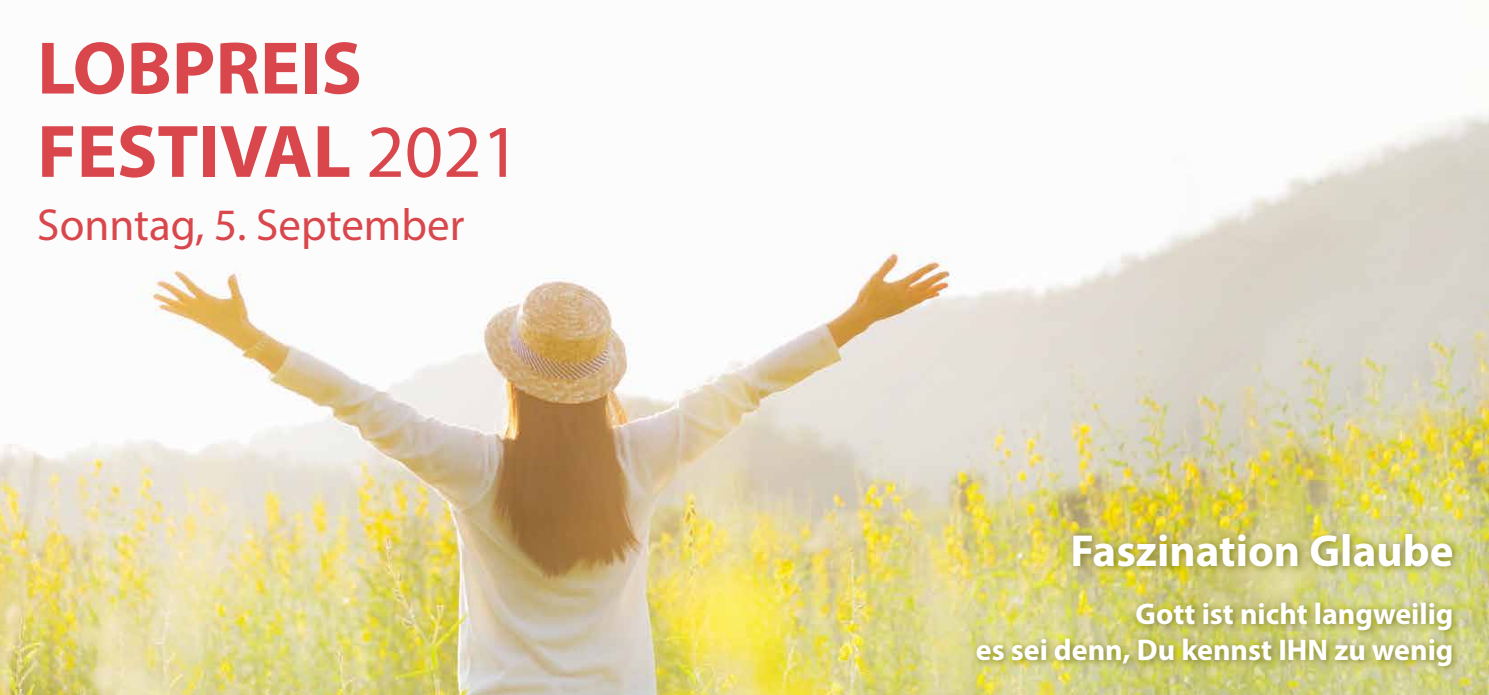
<style>
.page{position:relative;width:1489px;height:695px;background:#fff}
.page>*{position:absolute;margin:0;border:0;box-sizing:border-box;transform-origin:0 0}
.t1{font:700 75px "Myriad Pro";color:#d9474c}
.t2{font:45px "Myriad Pro";color:#d9474c}
.t3{font:700 45px "Myriad Pro";color:#fff}
.t4{font:700 30px/36px "Myriad Pro";color:#fff;text-align:right}
.s1{font-weight:400}
</style>
<div class="page">
<img style="left:0;top:114px;width:1488px;height:580px">
<img style="left:970px;top:528px;width:491px;height:147px">
<h1 class="t1" style="left:37px;top:19px;width:326px">LOBPREIS</h1>
<h1 class="t1" style="left:37px;top:103px;width:484px">FESTIVAL <span class="s1">2021</span></h1>
<h2 class="t2" style="left:37px;top:197px;width:428px">Sonntag, 5. September</h2>
<h2 class="t3" style="left:1070px;top:521px;width:384px">Faszination Glaube</h2>
<p class="t4" style="left:975px;top:594px;width:479px">Gott ist nicht langweilig<br>es sei denn, Du kennst IHN zu wenig</p>
</div>
